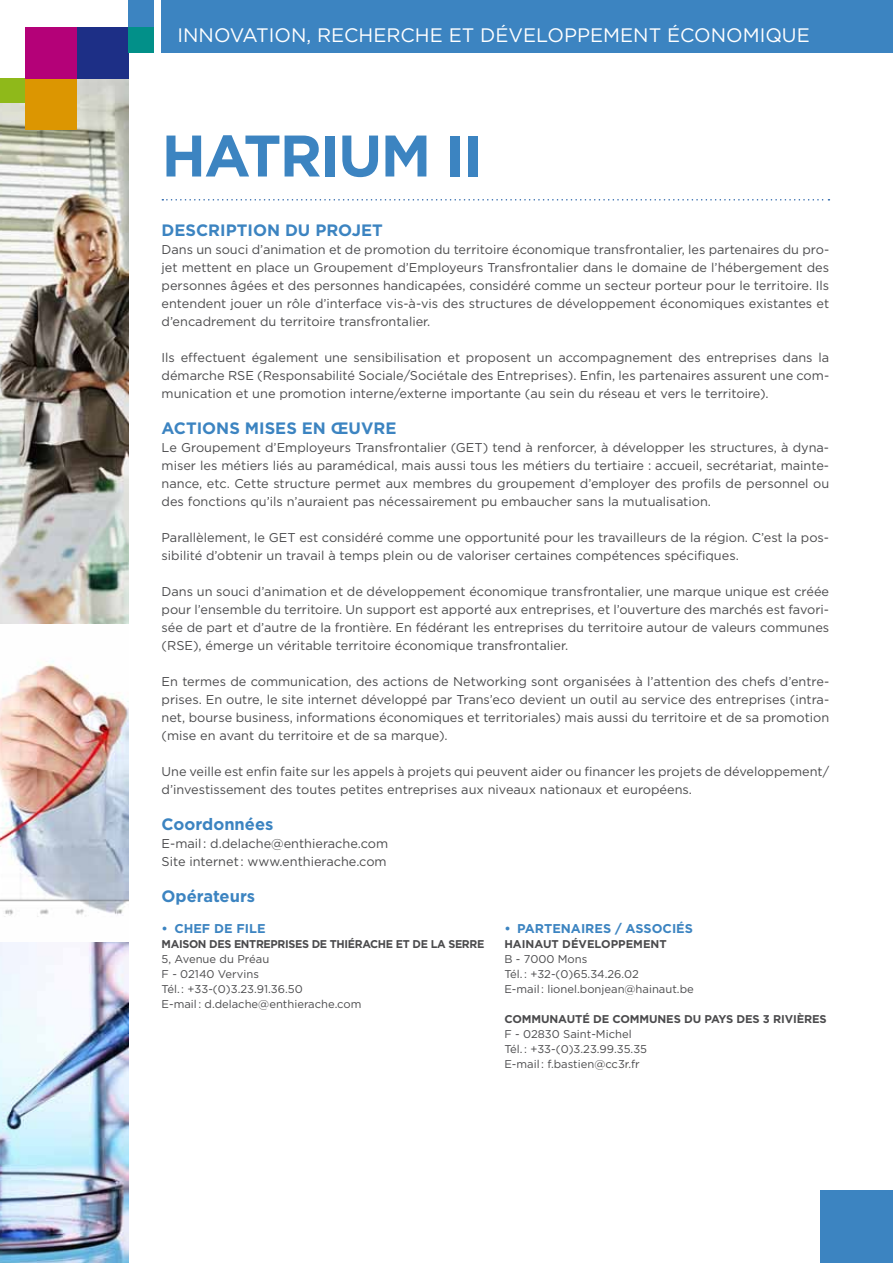
<style>
.page{position:relative;width:893px;height:1263px;background:#fff}
.page>*{position:absolute;margin:0;border:0;box-sizing:border-box;transform-origin:0 0}
.t1{font:700 58.5px "Gotham";letter-spacing:-.03em;color:#3c84c1}
.t2{font:19.5px "Gotham";color:#fff}
.t3{font:700 16.5px "Gotham";color:#3c84c1}
.t4{font:12.75px/18px "Gotham";color:#4b4b4d;text-align:justify}
.t5{font:700 12.75px "Gotham";color:#3c84c1}
.t6{font:11.25px/15px "Gotham";color:#4b4b4d}
.t7{font:700 11.25px "Gotham";letter-spacing:-.01em;color:#4b4b4d}
.t8{font:700 11.25px "Gotham";letter-spacing:-.03em;color:#4b4b4d}
</style>
<div class="page">
<img style="left:0;top:78px;width:128px;height:1185px">
<div style="left:0;top:78px;width:26px;height:25px;background:#8fb91a"></div>
<div style="left:26px;top:78px;width:51px;height:52px;background:#dc9601"></div>
<div style="left:26px;top:27px;width:51px;height:51px;background:#b40178"></div>
<div style="left:77px;top:27px;width:51px;height:51px;background:#1d2f86"></div>
<div style="left:128px;top:0;width:26px;height:27px;background:#3c84c1"></div>
<div style="left:128px;top:27px;width:26px;height:26px;background:#029089"></div>
<div style="left:821px;top:1191px;width:72px;height:72px;background:#3c84c1"></div>
<div style="left:162px;top:0;width:731px;height:53px;background:#3c84c1"></div>
<svg style="left:162px;top:199px;width:667px;height:2px"></svg>
<h2 class="t2" style="left:178px;top:23px;width:634px">Innovation, recherche et développement économique</h2>
<h1 class="t1" style="left:162px;top:117px;width:323px">HATRIUM II</h1>
<p class="t3" style="left:162px;top:219px;width:219px">DESCRI PTI ON DU PROJET</p>
<p class="t4" style="left:162px;top:240px;width:669px">Dans un souci d’animation et de promotion du territoire économique transfrontalier, les partenaires du pro&shy;jet mettent en place un Groupement d’Employeurs Transfrontalier dans le domaine de l’hébergement des personnes âgées et des personnes handicapées, considéré comme un secteur porteur pour le territoire. Ils entendent jouer un rôle d’interface vis-à-vis des structures de développement économiques existantes et d’encadrement du territoire transfrontalier.</p>
<p class="t4" style="left:162px;top:348px;width:669px">Ils effectuent également une sensibilisation et proposent un accompagnement des entreprises dans la démarche RSE (Responsabilité Sociale/Sociétale des Entreprises). Enfin, les partenaires assurent une com&shy;munication et une promotion interne/externe importante (au sein du réseau et vers le territoire).</p>
<p class="t3" style="left:162px;top:417px;width:236px">ACTIONS MISES EN ŒUVRE</p>
<p class="t4" style="left:162px;top:438px;width:669px">Le Groupement d’Employeurs Transfrontalier (GET) tend à renforcer, à développer les structures, à dyna&shy;miser les métiers liés au paramédical, mais aussi tous les métiers du tertiaire : accueil, secrétariat, mainte&shy;nance, etc. Cette structure permet aux membres du groupement d’employer des profils de personnel ou des fonctions qu’ils n’auraient pas nécessairement pu embaucher sans la mutualisation.</p>
<p class="t4" style="left:162px;top:528px;width:669px">Parallèlement, le GET est considéré comme une opportunité pour les travailleurs de la région. C’est la pos&shy;sibilité d’obtenir un travail à temps plein ou de valoriser certaines compétences spécifiques.</p>
<p class="t4" style="left:162px;top:582px;width:669px">Dans un souci d’animation et de développement économique transfrontalier, une marque unique est créée pour l’ensemble du territoire. Un support est apporté aux entreprises, et l’ouverture des marchés est favori&shy;sée de part et d’autre de la frontière. En fédérant les entreprises du territoire autour de valeurs communes (RSE), émerge un véritable territoire économique transfrontalier.</p>
<p class="t4" style="left:162px;top:673px;width:669px">En termes de communication, des actions de Networking sont organisées à l’attention des chefs d’entre&shy;prises. En outre, le site internet développé par Trans’eco devient un outil au service des entreprises (intra&shy;net, bourse business, informations économiques et territoriales) mais aussi du territoire et de sa promotion (mise en avant du territoire et de sa marque).</p>
<p class="t4" style="left:162px;top:763px;width:669px">Une veille est enfin faite sur les appels à projets qui peuvent aider ou financer les projets de développement/ d’investissement des toutes petites entreprises aux niveaux nationaux et européens.</p>
<p class="t3" style="left:162px;top:813px;width:113px">COORDONNÉES</p>
<p class="t4" style="left:162px;top:834px;width:228px">E-mail : d.delache@enthierache.com<br>Site internet : www.enthierache.com</p>
<p class="t3" style="left:162px;top:885px;width:95px">OPÉRATEURS</p>
<p class="t5" style="left:162px;top:920px;width:106px">• CH EF DE FILE</p>
<p class="t8" style="left:162px;top:936px;width:324px">MAISON DES ENTREPRISES DE THI ÉRACH E ET DE LA SERRE</p>
<p class="t6" style="left:162px;top:951px;width:201px">5, Avenue du Préau<br>F - 02140 Vervins<br>Tél. : +33-(0)3.23.91.36.50<br>E-mail : d.delache@enthierache.com</p>
<p class="t5" style="left:504px;top:920px;width:23px">• PART</p>
<p class="t5" style="left:552px;top:920px;width:28px">ENAIR</p>
<p class="t5" style="left:594px;top:920px;width:100px">ES / ASSOCI ÉS</p>
<p class="t7" style="left:504px;top:936px;width:40px">HAI NAUT</p>
<p class="t7" style="left:562px;top:936px;width:103px">DÉVELOPPEM ENT</p>
<p class="t6" style="left:504px;top:951px;width:191px">B - 7000 Mons<br>Tél. : +32-(0)65.34.26.02<br>E-mail : lionel.bonjean@hainaut.be</p>
<p class="t7" style="left:504px;top:1011px;width:28px">COMMU</p>
<p class="t7" style="left:549px;top:1011px;width:18px">NAUT</p>
<p class="t7" style="left:582px;top:1011px;width:58px">É DE COMMU</p>
<p class="t7" style="left:657px;top:1011px;width:171px">NES DU PAYS DES 3 RIVI ÈRES</p>
<p class="t6" style="left:504px;top:1026px;width:144px">F - 02830 Saint-Michel<br>Tél. : +33-(0)3.23.99.35.35<br>E-mail : f.bastien@cc3r.fr</p>
</div>
